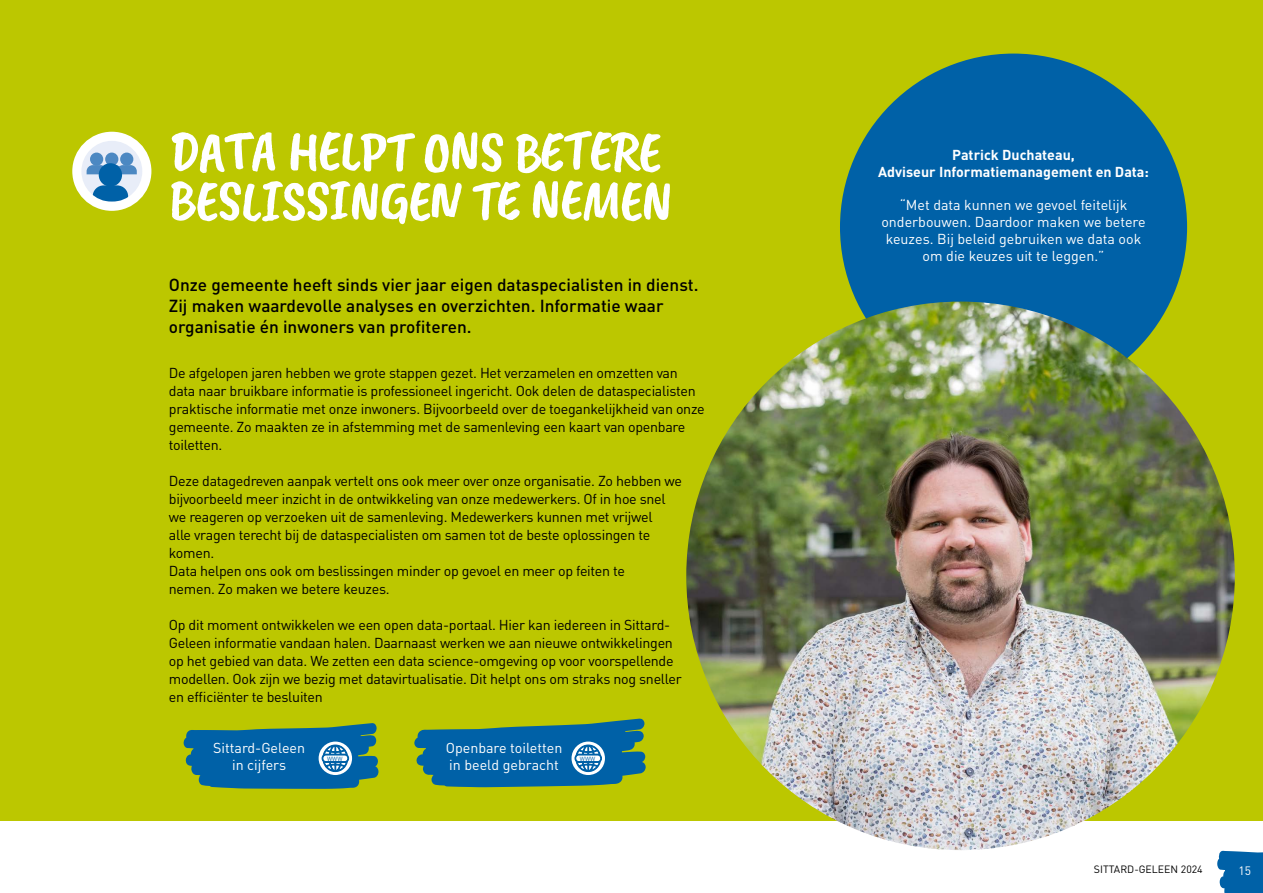
<style>
.page{position:relative;width:1263px;height:893px;background:#fff}
.page>*{position:absolute;margin:0;border:0;box-sizing:border-box;transform-origin:0 0}
.t1{font:57.6px/48.8px "Caveat Brush";letter-spacing:-.02em;color:#fff}
.t2{font:500 17.25px/20.7px "DIN Pro";color:#000}
.t3{font:14.25px/18px "DIN Pro";letter-spacing:-.02em;color:#000}
.t4{font:14.25px/17.1px "DIN Pro";color:#fff;text-align:center}
.t5{font:700 14.25px/17.1px "DIN Pro";color:#fff;text-align:center}
.t6{font:12px "DIN Pro";color:#fff}
.t7{font:10.5px "DIN Pro";color:#000}
.t8{font:6px "DIN Pro";color:#0061a7}
</style>
<div class="page">
<div style="left:0;top:0;width:1263px;height:821px;background:#bcc700"></div>
<svg style="left:1217px;top:850px;width:46px;height:43px;background:#1d73b1"></svg>
<div style="left:72px;top:132px;width:79px;height:79px;background:#fff;border-radius:50%"></div>
<div style="left:81px;top:141px;width:61px;height:61px;background:#e8edf8;border-radius:50%"></div>
<div style="left:105px;top:153px;width:13px;height:13px;background:#4c88c2;border-radius:50%"></div>
<div style="left:90px;top:153px;width:13px;height:13px;background:#4c88c2;border-radius:50%"></div>
<svg style="left:87px;top:165px;width:50px;height:9px"></svg>
<div style="left:120px;top:153px;width:13px;height:13px;background:#4c88c2;border-radius:50%"></div>
<svg style="left:93px;top:185px;width:35px;height:17px"></svg>
<div style="left:99px;top:163px;width:23px;height:24px;background:#0061a7;border-radius:50%"></div>
<svg style="left:183px;top:723px;width:196px;height:66px;background:#28778f"></svg>
<svg style="left:414px;top:719px;width:232px;height:68px"></svg>
<div style="left:840px;top:54px;width:347px;height:347px;background:#0061a7;border-radius:50%"></div>
<img style="left:686px;top:302px;width:549px;height:548px;border-radius:274px">
<h1 class="t1" style="left:169px;top:128px;width:505px">DATA HELPT ONS BETERE<br>BESLISSINGEN TE NEMEN</h1>
<p class="t2" style="left:169px;top:274px;width:531px">Onze gemeente heeft sinds vier jaar eigen dataspecialisten in dienst.<br>Zij maken waardevolle analyses en overzichten. Informatie waar organisatie én inwoners van profiteren.</p>
<p class="t3" style="left:169px;top:363px;width:537px">De afgelopen jaren hebben we grote stappen gezet. Het verzamelen en omzetten van data naar bruikbare informatie is professioneel ingericht. Ook delen de dataspecialisten praktische informatie met onze inwoners. Bijvoorbeeld over de toegankelijkheid van onze gemeente. Zo maakten ze in afstemming met de samenleving een kaart van openbare toiletten.</p>
<p class="t3" style="left:169px;top:471px;width:514px">Deze datagedreven aanpak vertelt ons ook meer over onze organisatie. Zo hebben we bijvoorbeeld meer inzicht in de ontwikkeling van onze medewerkers. Of in hoe snel we reageren op verzoeken uit de samenleving. Medewerkers kunnen met vrijwel<br>alle vragen terecht bij de dataspecialisten om samen tot de beste oplossingen te komen.<br>Data helpen ons ook om beslissingen minder op gevoel en meer op feiten te<br>nemen. Zo maken we betere keuzes.</p>
<p class="t3" style="left:169px;top:615px;width:514px">Op dit moment ontwikkelen we een open data-portaal. Hier kan iedereen in Sittard-Geleen informatie vandaan halen. Daarnaast werken we aan nieuwe ontwikkelingen op het gebied van data. We zetten een data science-omgeving op voor voorspellende modellen. Ook zijn we bezig met datavirtualisatie. Dit helpt ons om straks nog sneller en efficiënter te besluiten</p>
<p class="t4" style="left:213px;top:739px;width:93px">Sittard-Geleen in cijfers</p>
<p class="t8" style="left:327px;top:754px;width:17px">WWW</p>
<p class="t4" style="left:446px;top:739px;width:118px;text-align:left">Openbare toiletten in beeld gebracht</p>
<p class="t8" style="left:580px;top:754px;width:17px">WWW</p>
<p class="t5" style="left:878px;top:145px;width:272px">Patrick Duchateau,<br>Adviseur Informatiemanagement en Data:</p>
<p class="t4" style="left:881px;top:196px;width:266px">“Met data kunnen we gevoel feitelijk onderbouwen. Daardoor maken we betere keuzes. Bij beleid gebruiken we data ook om die keuzes uit te leggen.”</p>
<p class="t7" style="left:1094px;top:862px;width:110px">SITTARD-GELEEN 2024</p>
<p class="t6" style="left:1238px;top:862px;width:14px">15</p>
</div>
